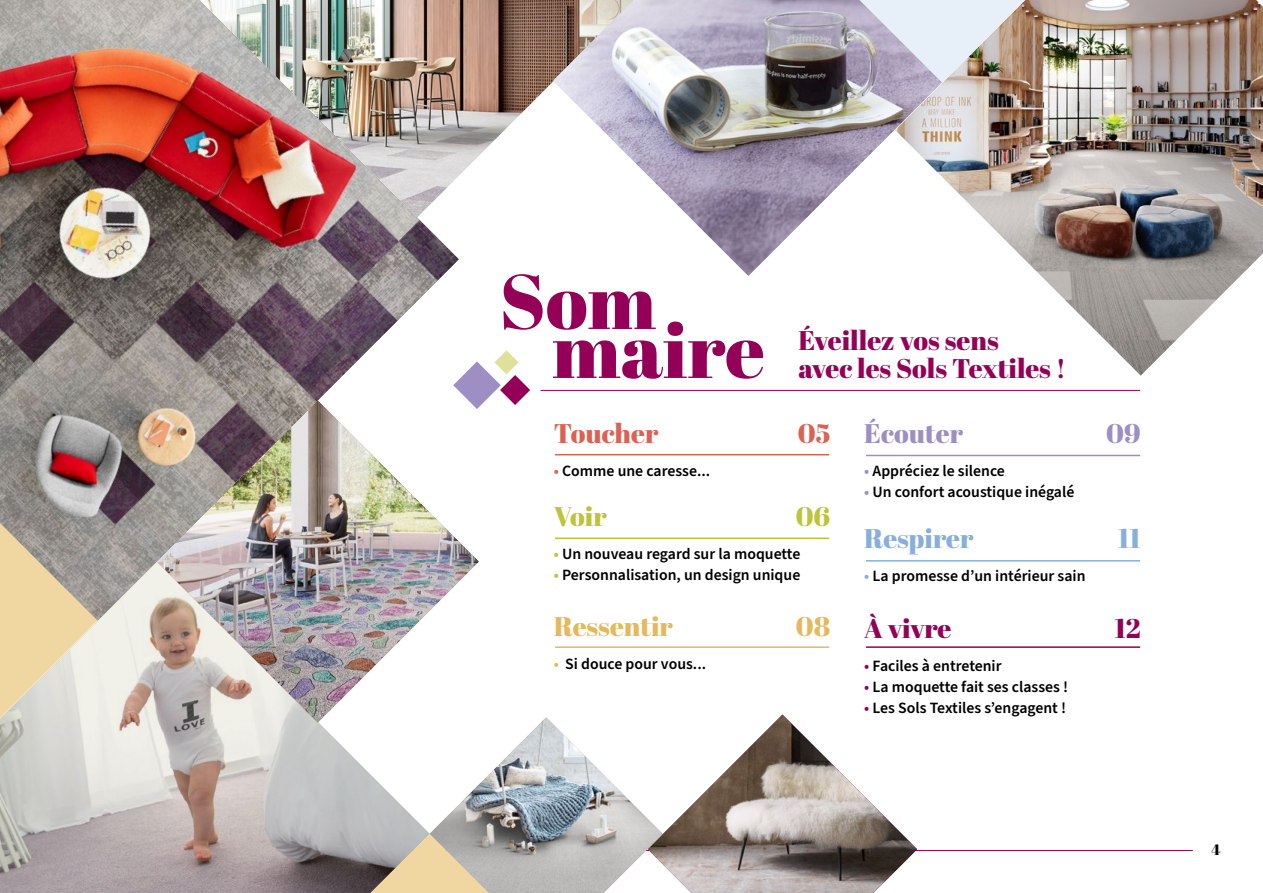
<style>
.page{position:relative;width:1263px;height:893px;background:#fff}
.page>*{position:absolute;margin:0;border:0;box-sizing:border-box;transform-origin:0 0}
.t1{font:77.1px "Abril Fatface";color:#940058}
.t2{font:27px/28.3px "Abril Fatface";color:#940058}
.t3{font:27px "Abril Fatface";color:#e6b85c}
.t4{font:27px "Abril Fatface";color:#86afdb}
.t5{font:27px "Abril Fatface";color:#db6253}
.t6{font:27px "Abril Fatface";color:#9d8fc3}
.t7{font:27px "Abril Fatface";color:#bdc43a}
.t8{font:600 15.75px "Source Sans Pro";color:#000}
.t9{font:15px "Abril Fatface";color:#000}
.s1{color:#db6253}
.s2{color:#bdc43a}
.s3{color:#e6b85c}
.s4{color:#9d8fc3}
.s5{color:#86afdb}
.s6{color:#940058}
</style>
<div class="page">
<hr style="left:67px;top:850px;width:1126px;height:1px;background:#940058">
<hr style="left:541px;top:390px;width:599px;height:1px;background:#940058">
<img style="left:0;top:621px;width:370px;height:272px">
<img style="left:157px;top:541px;width:322px;height:182px">
<img style="left:0;top:0;width:459px;height:621px">
<img style="left:663px;top:715px;width:254px;height:178px">
<img style="left:944px;top:0;width:319px;height:376px">
<img style="left:201px;top:0;width:352px;height:217px">
<img style="left:554px;top:0;width:390px;height:276px">
<svg style="left:0;top:523px;width:97px;height:195px;background:#d7c9ac"></svg>
<svg style="left:370px;top:717px;width:293px;height:176px"></svg>
<svg style="left:859px;top:0;width:166px;height:83px;background:#cbc7cb"></svg>
<svg style="left:453px;top:350px;width:77px;height:59px"></svg>
<hr style="left:555px;top:454px;width:274px;height:1px;background:#db6253">
<hr style="left:555px;top:537px;width:274px;height:2px;background:#bdc43a">
<hr style="left:555px;top:646px;width:274px;height:2px;background:#e6b85c">
<hr style="left:866px;top:455px;width:274px;height:1px;background:#9d8fc3">
<hr style="left:866px;top:560px;width:274px;height:2px;background:#86afdb">
<hr style="left:866px;top:646px;width:274px;height:2px;background:#940058">
<h1 class="t1" style="left:499px;top:247px;width:158px">Som</h1>
<h1 class="t1" style="left:552px;top:296px;width:214px">maire</h1>
<h2 class="t2" style="left:799px;top:325px;width:269px">Éveillez vos sens<br>avec les Sols Textiles !</h2>
<h2 class="t5" style="left:554px;top:414px;width:106px">Toucher</h2>
<h2 class="t5" style="left:798px;top:414px;width:34px">05</h2>
<p class="t8" style="left:554px;top:460px;width:158px"><span class="s1">•</span> Comme une caresse...</p>
<h2 class="t7" style="left:554px;top:497px;width:54px">Voir</h2>
<h2 class="t7" style="left:796px;top:497px;width:36px">06</h2>
<p class="t8" style="left:554px;top:543px;width:248px"><span class="s2">•</span> Un nouveau regard sur la moquette</p>
<p class="t8" style="left:554px;top:564px;width:248px"><span class="s2">•</span> Personnalisation, un design unique</p>
<h2 class="t3" style="left:554px;top:607px;width:121px">Ressentir</h2>
<h2 class="t3" style="left:796px;top:607px;width:36px">08</h2>
<p class="t8" style="left:554px;top:653px;width:154px"><span class="s3">•</span> Si douce pour vous...</p>
<h2 class="t6" style="left:864px;top:414px;width:100px">Écouter</h2>
<h2 class="t6" style="left:1106px;top:414px;width:36px">09</h2>
<p class="t8" style="left:864px;top:460px;width:142px"><span class="s4">•</span> Appréciez le silence</p>
<p class="t8" style="left:864px;top:481px;width:212px"><span class="s4">•</span> Un confort acoustique inégalé</p>
<h2 class="t4" style="left:864px;top:520px;width:111px">Respirer</h2>
<h2 class="t4" style="left:1118px;top:520px;width:24px">11</h2>
<p class="t8" style="left:864px;top:565px;width:223px"><span class="s5">•</span> La promesse d’un intérieur sain</p>
<h2 class="t2" style="left:864px;top:613px;width:89px">À vivre</h2>
<h2 class="t2" style="left:1114px;top:613px;width:28px">12</h2>
<p class="t8" style="left:864px;top:655px;width:139px"><span class="s6">•</span> Faciles à entretenir</p>
<p class="t8" style="left:864px;top:676px;width:205px"><span class="s6">•</span> La moquette fait ses classes !</p>
<p class="t8" style="left:864px;top:697px;width:203px"><span class="s6">•</span> Les Sols Textiles s’engagent !</p>
<p class="t9" style="left:1211px;top:839px;width:11px">4</p>
</div>
